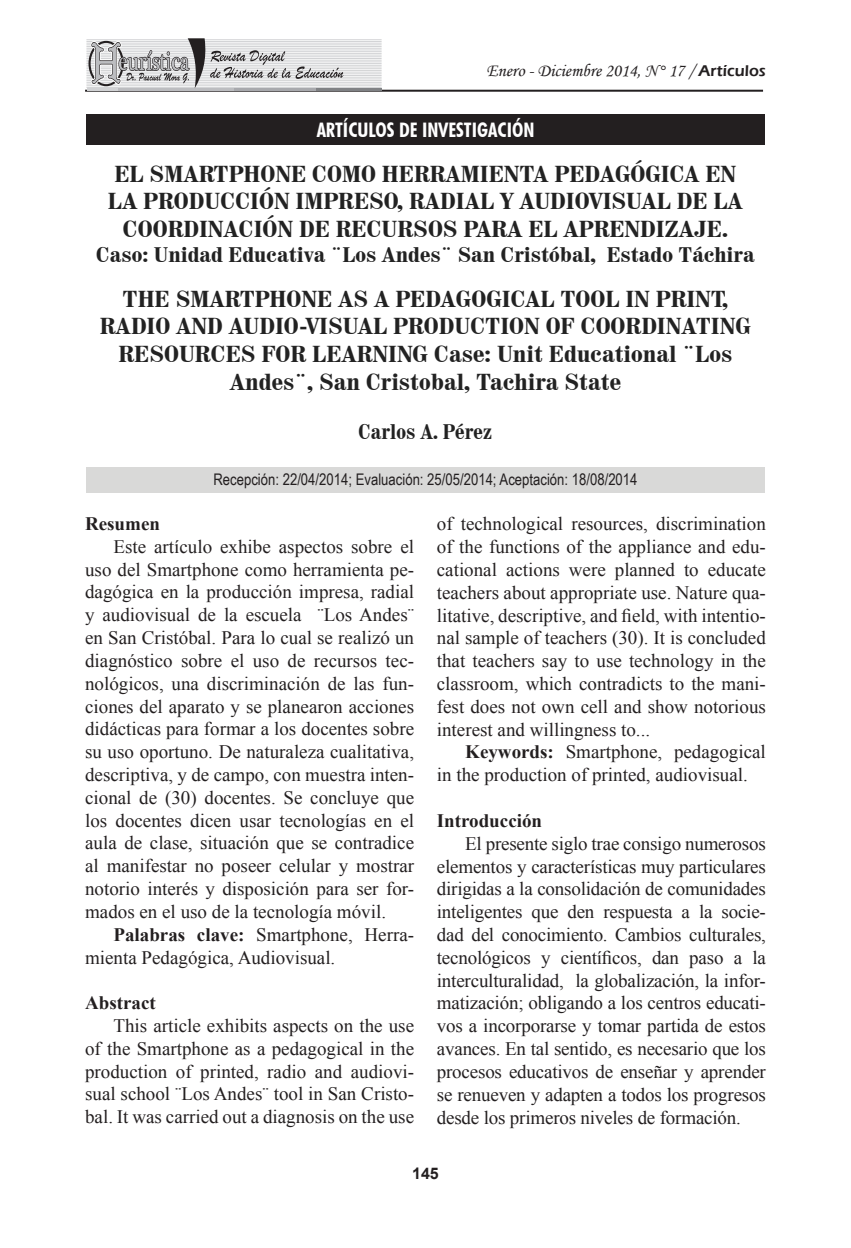
<style>
.page{position:relative;width:851px;height:1248px;background:#fff}
.page>*{position:absolute;margin:0;border:0;box-sizing:border-box;transform-origin:0 0}
.t1{font:700 condensed 23px/27.6px "Century 725 BT";color:#222;text-align:center;scale:1.1 1}
.t2{font:700 condensed 21px "Century 725 BT";color:#222;scale:1.1 1}
.t3{font:700 condensed 21px "Century 725 BT";color:#222}
.t4{font:700 condensed 20px "Futura BT";color:#fff}
.t5{font:19px/22.8px "Times New Roman";color:#231f20;text-align:justify}
.t6{font:700 19px "Times New Roman";color:#231f20}
.t7{font:18px "Monotype Corsiva";color:#231f20}
.t8{font:16px "Arial Narrow";color:#231f20}
.t9{font:700 16px "Arial";color:#231f20}
.s1{font-family:"Eras ITC";font-weight:600;font-size:16px}
.s2{font-weight:700}
</style>
<div class="page">
<hr style="left:85px;top:90px;width:678px;height:2px;background:#231f20">
<hr style="left:86px;top:39px;width:295px;height:1px;background:#d1d2d4">
<hr style="left:86px;top:41px;width:295px;height:1px;background:#d1d2d4">
<hr style="left:86px;top:43px;width:295px;height:1px;background:#d1d2d4">
<hr style="left:86px;top:44px;width:295px;height:1px;background:#d1d2d4">
<hr style="left:86px;top:46px;width:295px;height:1px;background:#d1d2d4">
<hr style="left:86px;top:48px;width:295px;height:1px;background:#d1d2d4">
<hr style="left:86px;top:50px;width:295px;height:1px;background:#d1d2d4">
<hr style="left:86px;top:51px;width:295px;height:1px;background:#d1d2d4">
<hr style="left:86px;top:53px;width:295px;height:1px;background:#d1d2d4">
<hr style="left:86px;top:55px;width:295px;height:1px;background:#d1d2d4">
<hr style="left:86px;top:56px;width:295px;height:1px;background:#d1d2d4">
<hr style="left:86px;top:58px;width:295px;height:1px;background:#d1d2d4">
<hr style="left:86px;top:60px;width:295px;height:1px;background:#d1d2d4">
<hr style="left:86px;top:62px;width:295px;height:1px;background:#d1d2d4">
<hr style="left:86px;top:63px;width:295px;height:1px;background:#d1d2d4">
<hr style="left:86px;top:65px;width:295px;height:1px;background:#d1d2d4">
<hr style="left:86px;top:67px;width:295px;height:1px;background:#d1d2d4">
<hr style="left:86px;top:68px;width:295px;height:1px;background:#d1d2d4">
<hr style="left:86px;top:70px;width:295px;height:1px;background:#d1d2d4">
<hr style="left:86px;top:72px;width:295px;height:1px;background:#d1d2d4">
<hr style="left:86px;top:73px;width:295px;height:1px;background:#d1d2d4">
<hr style="left:86px;top:75px;width:295px;height:1px;background:#d1d2d4">
<hr style="left:86px;top:77px;width:295px;height:1px;background:#d1d2d4">
<hr style="left:86px;top:79px;width:295px;height:1px;background:#d1d2d4">
<hr style="left:86px;top:80px;width:295px;height:1px;background:#d1d2d4">
<hr style="left:86px;top:82px;width:295px;height:1px;background:#d1d2d4">
<hr style="left:86px;top:84px;width:295px;height:1px;background:#d1d2d4">
<hr style="left:86px;top:85px;width:295px;height:1px;background:#d1d2d4">
<hr style="left:86px;top:87px;width:295px;height:1px;background:#d1d2d4">
<hr style="left:117px;top:88px;width:117px;height:3px;background:#bcbdc0">
<hr style="left:234px;top:88px;width:82px;height:3px;background:#a8a9ad">
<hr style="left:316px;top:88px;width:65px;height:3px;background:#808285">
<hr style="left:87px;top:88px;width:30px;height:3px;background:#d1d2d4">
<div style="left:88px;top:41px;width:36px;height:45px;border:2px solid #231f20;border-radius:50%"></div>
<svg style="left:89px;top:38px;width:254px;height:50px"></svg>
<div style="left:86px;top:114px;width:678px;height:31px;background:#231f20"></div>
<div style="left:86px;top:467px;width:678px;height:26px;background:#d9d9d8"></div>
<p class="t7" style="left:486px;top:60px;width:281px">Enero - Diciembre 2014, N° 17 / <span class="s1">Artículos</span></p>
<p class="t4" style="left:316px;top:118px;width:219px">ARTÍCULOS DE INVESTIGACIÓN</p>
<p class="t1" style="left:108px;top:160px;width:578px">EL SMARTPHONE COMO HERRAMIENTA PEDAGÓGICA EN<br>LA PRODUCCIÓN IMPRESO, RADIAL Y AUDIOVISUAL DE LA<br>COORDINACIÓN DE RECURSOS PARA EL APRENDIZAJE.</p>
<p class="t2" style="left:96px;top:242px;width:600px">Caso: Unidad Educativa ¨Los Andes¨ San Cristóbal, Estado Táchira</p>
<p class="t1" style="left:100px;top:285px;width:593px">THE SMARTPHONE AS A PEDAGOGICAL TOOL IN PRINT, RADIO AND AUDIO-VISUAL PRODUCTION OF COORDINATING RESOURCES FOR LEARNING Case: Unit Educational ¨Los Andes¨, San Cristobal, Tachira State</p>
<p class="t3" style="left:358px;top:419px;width:135px">Carlos A. Pérez</p>
<p class="t8" style="left:213px;top:468px;width:425px">Recepción: 22/04/2014; Evaluación: 25/05/2014; Aceptación: 18/08/2014</p>
<p class="t6" style="left:85px;top:510px;width:76px">Resumen</p>
<p class="t5" style="left:85px;top:534px;width:330px;text-indent:28px">Este artículo exhibe aspectos sobre el uso del Smartphone como herramienta pe&shy;dagógica en la producción impresa, radial y audiovisual de la escuela ¨Los Andes¨ en San Cristóbal. Para lo cual se realizó un diagnóstico sobre el uso de recursos tec&shy;nológicos, una discriminación de las fun&shy;ciones del aparato y se planearon acciones didácticas para formar a los docentes sobre su uso oportuno. De naturaleza cualitativa, descriptiva, y de campo, con muestra inten&shy;cional de (30) docentes. Se concluye que los docentes dicen usar tecnologías en el aula de clase, situación que se contradice al manifestar no poseer celular y mostrar notorio interés y disposición para ser for&shy;mados en el uso de la tecnología móvil.</p>
<p class="t5" style="left:85px;top:922px;width:330px;text-indent:28px"><span class="s2">Palabras clave:</span> Smartphone, Herra&shy;mienta Pedagógica, Audiovisual.</p>
<p class="t6" style="left:85px;top:989px;width:72px">Abstract</p>
<p class="t5" style="left:85px;top:1013px;width:330px;text-indent:28px">This article exhibits aspects on the use of the Smartphone as a pedagogical in the production of printed, radio and audiovi&shy;sual school ¨Los Andes¨ tool in San Cristo&shy;bal. It was carried out a diagnosis on the use</p>
<p class="t5" style="left:437px;top:512px;width:330px">of technological resources, discrimination of the functions of the appliance and edu&shy;cational actions were planned to educate teachers about appropriate use. Nature qua&shy;litative, descriptive, and field, with intentio&shy;nal sample of teachers (30). It is concluded that teachers say to use technology in the classroom, which contradicts to the mani&shy;fest does not own cell and show notorious interest and willingness to...</p>
<p class="t5" style="left:437px;top:740px;width:330px;text-indent:28px"><span class="s2">Keywords:</span> Smartphone, pedagogical in the production of printed, audiovisual.</p>
<p class="t6" style="left:437px;top:807px;width:107px">Introducción</p>
<p class="t5" style="left:437px;top:831px;width:330px;text-indent:28px">El presente siglo trae consigo numerosos elementos y características muy particulares dirigidas a la consolidación de comunidades inteligentes que den respuesta a la socie&shy;dad del conocimiento. Cambios culturales, tecnológicos y científicos, dan paso a la interculturalidad, la globalización, la infor&shy;matización; obligando a los centros educati&shy;vos a incorporarse y tomar partida de estos avances. En tal sentido, es necesario que los procesos educativos de enseñar y aprender se renueven y adapten a todos los progresos desde los primeros niveles de formación.</p>
<p class="t9" style="left:412px;top:1162px;width:28px">145</p>
</div>
